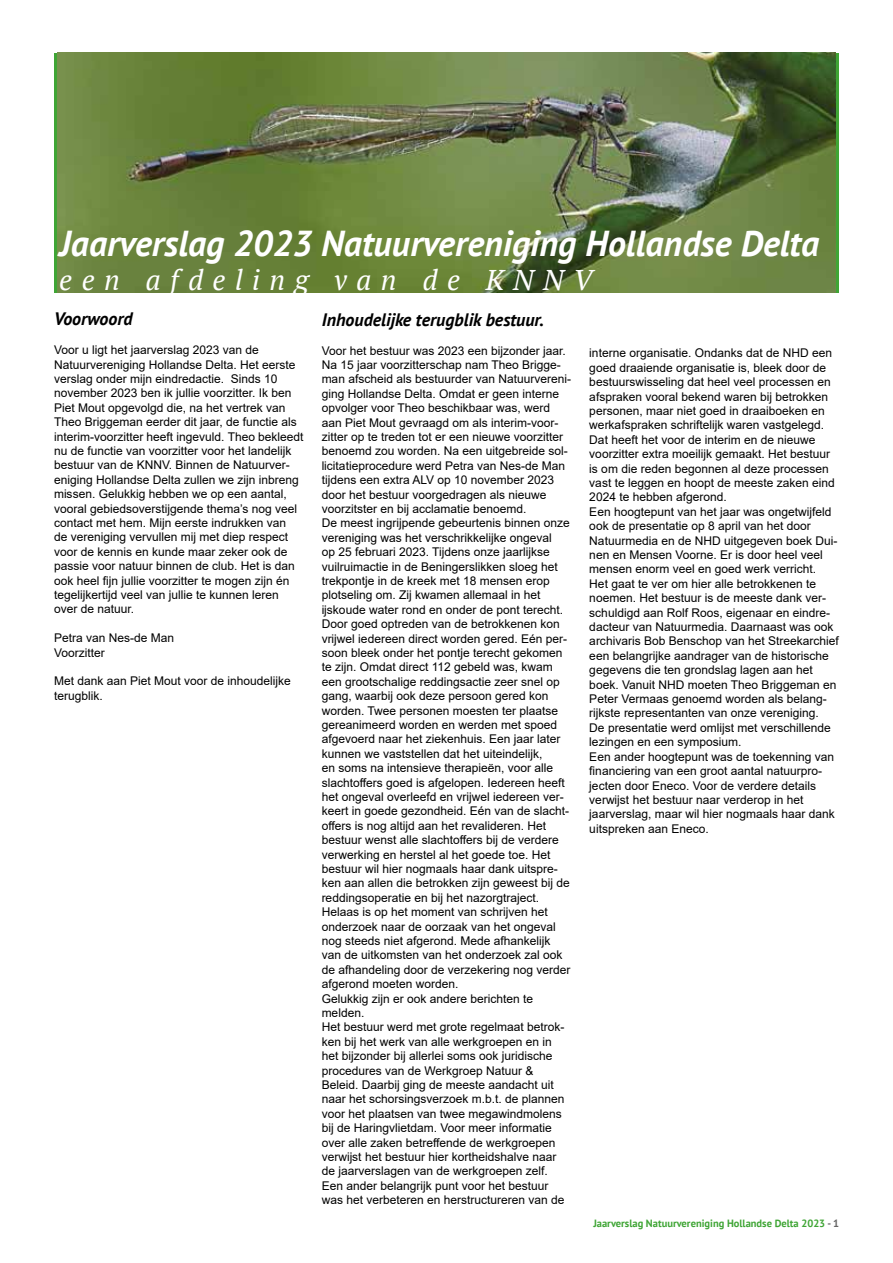
<style>
.page{position:relative;width:893px;height:1263px;background:#fff}
.page>*{position:absolute;margin:0;border:0;box-sizing:border-box;transform-origin:0 0}
.t1{font:italic 700 36px "PT Sans";color:#fff}
.t2{font:italic 28.5px "PT Serif";letter-spacing:.33em;color:#fff}
.t3{font:italic 700 18px "PT Sans";color:#000}
.t4{font:12px/14.4px "Arial";color:#000}
.t5{font:700 10.5px "PT Sans";color:#3fa535}
.s1{color:#646363}
</style>
<div class="page">
<img style="left:57px;top:53px;width:779px;height:240px">
<h1 class="t1" style="left:59px;top:219px;width:761px">Jaarverslag 2023 Natuurvereniging Hollandse Delta</h1>
<h2 class="t2" style="left:59px;top:262px;width:535px">een afdeling van de KNNV</h2>
<h3 class="t3" style="left:54px;top:307px;width:80px">Voorwoord</h3>
<p class="t4" style="left:54px;top:343px;width:251px">Voor u ligt het jaarverslag 2023 van de Natuurvereniging Hollandse Delta. Het eerste verslag onder mijn eindredactie. Sinds 10 november 2023 ben ik jullie voorzitter. Ik ben Piet Mout opgevolgd die, na het vertrek van Theo Briggeman eerder dit jaar, de functie als interim-voorzitter heeft ingevuld. Theo bekleedt nu de functie van voorzitter voor het landelijk bestuur van de KNNV. Binnen de Natuurver&shy;eniging Hollandse Delta zullen we zijn inbreng missen. Gelukkig hebben we op een aantal, vooral gebiedsoverstijgende thema’s nog veel contact met hem. Mijn eerste indrukken van<br>de vereniging vervullen mij met diep respect voor de kennis en kunde maar zeker ook de passie voor natuur binnen de club. Het is dan ook heel fijn jullie voorzitter te mogen zijn én tegelijkertijd veel van jullie te kunnen leren over de natuur.</p>
<p class="t4" style="left:54px;top:631px;width:122px">Petra van Nes-de Man<br>Voorzitter</p>
<p class="t4" style="left:54px;top:674px;width:238px">Met dank aan Piet Mout voor de inhoudelijke terugblik.</p>
<h3 class="t3" style="left:322px;top:308px;width:224px">Inhoudelijke terugblik bestuur.</h3>
<p class="t4" style="left:322px;top:343px;width:251px">Voor het bestuur was 2023 een bijzonder jaar.<br>Na 15 jaar voorzitterschap nam Theo Brigge&shy;man afscheid als bestuurder van Natuurvereni&shy;ging Hollandse Delta. Omdat er geen interne opvolger voor Theo beschikbaar was, werd aan Piet Mout gevraagd om als interim-voor&shy;zitter op te treden tot er een nieuwe voorzitter benoemd zou worden. Na een uitgebreide sol&shy;licitatieprocedure werd Petra van Nes-de Man tijdens een extra ALV op 10 november 2023 door het bestuur voorgedragen als nieuwe voorzitster en bij acclamatie benoemd.<br>De meest ingrijpende gebeurtenis binnen onze vereniging was het verschrikkelijke ongeval<br>op 25 februari 2023. Tijdens onze jaarlijkse vuilruimactie in de Beningerslikken sloeg het trekpontje in de kreek met 18 mensen erop plotseling om. Zij kwamen allemaal in het ijskoude water rond en onder de pont terecht.<br>Door goed optreden van de betrokkenen kon vrijwel iedereen direct worden gered. Eén per&shy;soon bleek onder het pontje terecht gekomen te zijn. Omdat direct 112 gebeld was, kwam een grootschalige reddingsactie zeer snel op gang, waarbij ook deze persoon gered kon worden. Twee personen moesten ter plaatse gereanimeerd worden en werden met spoed afgevoerd naar het ziekenhuis. Een jaar later kunnen we vaststellen dat het uiteindelijk,<br>en soms na intensieve therapieën, voor alle slachtoffers goed is afgelopen. Iedereen heeft het ongeval overleefd en vrijwel iedereen ver&shy;keert in goede gezondheid. Eén van de slacht&shy;offers is nog altijd aan het revalideren. Het bestuur wenst alle slachtoffers bij de verdere verwerking en herstel al het goede toe. Het bestuur wil hier nogmaals haar dank uitspre&shy;ken aan allen die betrokken zijn geweest bij de reddingsoperatie en bij het nazorgtraject.<br>Helaas is op het moment van schrijven het onderzoek naar de oorzaak van het ongeval nog steeds niet afgerond. Mede afhankelijk van de uitkomsten van het onderzoek zal ook de afhandeling door de verzekering nog verder afgerond moeten worden.<br>Gelukkig zijn er ook andere berichten te melden.<br>Het bestuur werd met grote regelmaat betrok&shy;ken bij het werk van alle werkgroepen en in het bijzonder bij allerlei soms ook juridische procedures van de Werkgroep Natuur &amp; Beleid. Daarbij ging de meeste aandacht uit naar het schorsingsverzoek m.b.t. de plannen voor het plaatsen van twee megawindmolens bij de Haringvlietdam. Voor meer informatie over alle zaken betreffende de werkgroepen verwijst het bestuur hier kortheidshalve naar de jaarverslagen van de werkgroepen zelf.<br>Een ander belangrijk punt voor het bestuur was het verbeteren en herstructureren van de</p>
<p class="t4" style="left:589px;top:346px;width:251px">interne organisatie. Ondanks dat de NHD een goed draaiende organisatie is, bleek door de bestuurswisseling dat heel veel processen en afspraken vooral bekend waren bij betrokken personen, maar niet goed in draaiboeken en werkafspraken schriftelijk waren vastgelegd.<br>Dat heeft het voor de interim en de nieuwe voorzitter extra moeilijk gemaakt. Het bestuur is om die reden begonnen al deze processen vast te leggen en hoopt de meeste zaken eind 2024 te hebben afgerond.<br>Een hoogtepunt van het jaar was ongetwijfeld ook de presentatie op 8 april van het door Natuurmedia en de NHD uitgegeven boek Dui&shy;nen en Mensen Voorne. Er is door heel veel mensen enorm veel en goed werk verricht.<br>Het gaat te ver om hier alle betrokkenen te noemen. Het bestuur is de meeste dank ver&shy;schuldigd aan Rolf Roos, eigenaar en eindre&shy;dacteur van Natuurmedia. Daarnaast was ook archivaris Bob Benschop van het Streekarchief een belangrijke aandrager van de historische gegevens die ten grondslag lagen aan het boek. Vanuit NHD moeten Theo Briggeman en Peter Vermaas genoemd worden als belang&shy;rijkste representanten van onze vereniging.<br>De presentatie werd omlijst met verschillende lezingen en een symposium.<br>Een ander hoogtepunt was de toekenning van financiering van een groot aantal natuurpro&shy;jecten door Eneco. Voor de verdere details verwijst het bestuur naar verderop in het jaarverslag, maar wil hier nogmaals haar dank uitspreken aan Eneco.</p>
<p class="t5" style="left:593px;top:1216px;width:247px">Jaarverslag Natuurvereniging Hollandse Delta 2023 <span class="s1">- 1</span></p>
</div>
